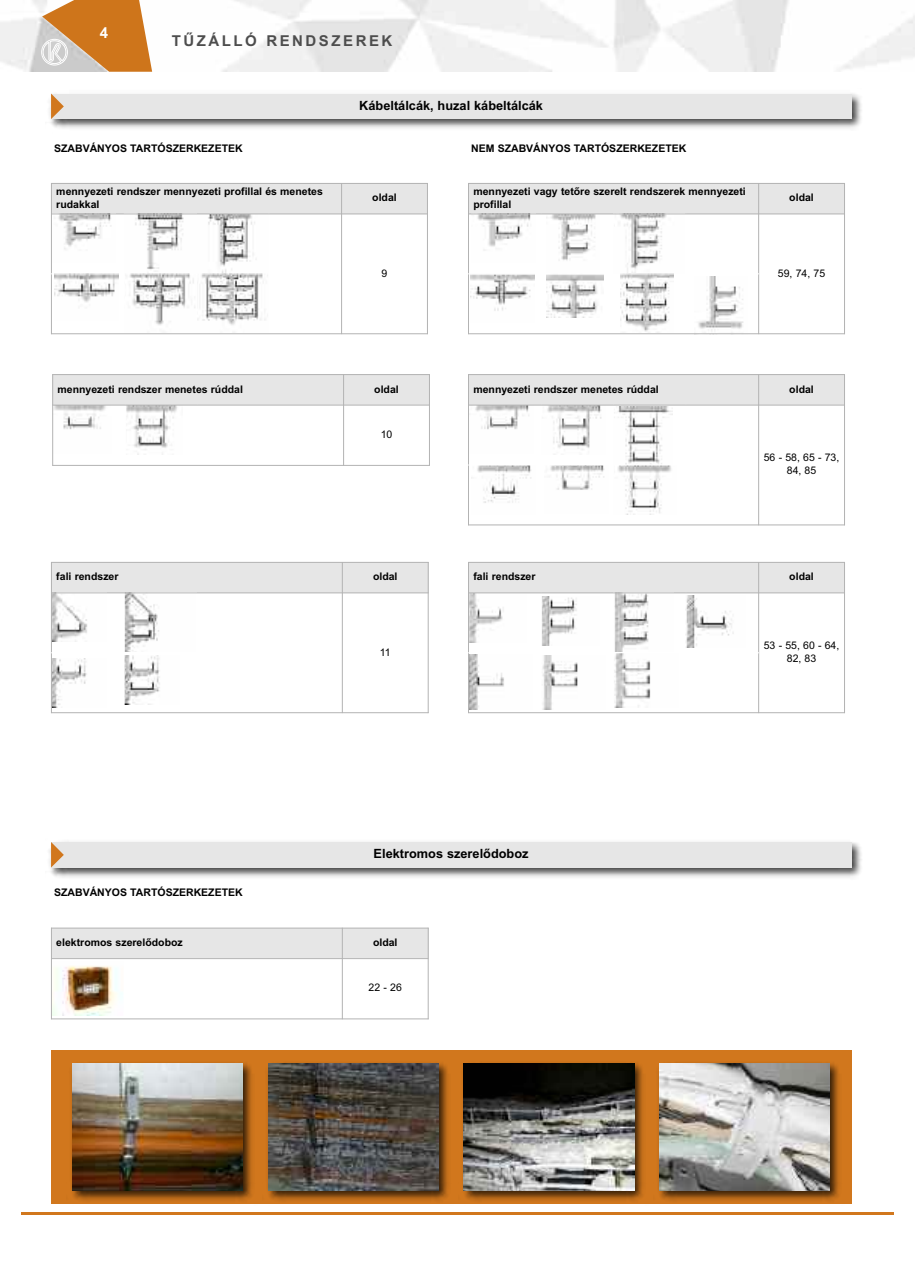
<style>
.page{position:relative;width:915px;height:1263px;background:#fff}
.page>*{position:absolute;margin:0;border:0;box-sizing:border-box;transform-origin:0 0}
.t1{font:700 15px "Arial";letter-spacing:.165em;color:#4d4d4d}
.t2{font:700 15px "Arial";color:#fff}
.t3{font:700 12.75px "Arial";color:#000}
.t4{font:700 10.5px/12.6px "Arial";color:#000}
.t5{font:10.5px/12.6px "Arial";color:#000;text-align:center}
</style>
<div class="page">
<svg style="left:0;top:0;width:915px;height:72px"></svg>
<hr style="left:21px;top:1212px;width:872px;height:2px;background:#d1771d">
<img style="left:49px;top:93px;width:813px;height:36px">
<div style="left:51px;top:94px;width:799px;height:25px;background:#e6e6e6"></div>
<img style="left:49px;top:841px;width:813px;height:37px">
<div style="left:51px;top:842px;width:799px;height:25px;background:#e6e6e6"></div>
<div style="left:51px;top:183px;width:290px;height:31px;background:#e6e6e6"></div>
<div style="left:341px;top:183px;width:86px;height:31px;background:#e6e6e6"></div>
<img style="left:58px;top:215px;width:53px;height:35px">
<img style="left:130px;top:215px;width:60px;height:59px">
<svg style="left:202px;top:215px;width:61px;height:59px"></svg>
<img style="left:54px;top:275px;width:64px;height:27px">
<svg style="left:129px;top:275px;width:66px;height:50px"></svg>
<svg style="left:197px;top:275px;width:69px;height:50px"></svg>
<hr style="left:51px;top:183px;width:1px;height:151px;background:#b3b3b3">
<hr style="left:341px;top:183px;width:1px;height:151px;background:#b3b3b3">
<hr style="left:427px;top:183px;width:1px;height:151px;background:#b3b3b3">
<hr style="left:51px;top:183px;width:376px;height:1px;background:#b3b3b3">
<hr style="left:51px;top:214px;width:376px;height:1px;background:#b3b3b3">
<hr style="left:51px;top:274px;width:218px;height:1px;background:#fff">
<hr style="left:51px;top:333px;width:376px;height:1px;background:#b3b3b3">
<div style="left:52px;top:374px;width:291px;height:31px;background:#e6e6e6"></div>
<div style="left:343px;top:374px;width:86px;height:31px;background:#e6e6e6"></div>
<img style="left:53px;top:406px;width:53px;height:47px">
<img style="left:126px;top:406px;width:51px;height:49px">
<hr style="left:52px;top:374px;width:1px;height:92px;background:#b3b3b3">
<hr style="left:343px;top:374px;width:1px;height:92px;background:#b3b3b3">
<hr style="left:429px;top:374px;width:1px;height:92px;background:#b3b3b3">
<hr style="left:52px;top:374px;width:377px;height:1px;background:#b3b3b3">
<hr style="left:52px;top:405px;width:377px;height:1px;background:#b3b3b3">
<hr style="left:52px;top:465px;width:377px;height:1px;background:#b3b3b3">
<div style="left:51px;top:562px;width:291px;height:31px;background:#e6e6e6"></div>
<div style="left:342px;top:562px;width:86px;height:31px;background:#e6e6e6"></div>
<img style="left:52px;top:593px;width:55px;height:49px">
<img style="left:125px;top:593px;width:71px;height:59px">
<img style="left:52px;top:658px;width:35px;height:50px">
<img style="left:125px;top:656px;width:35px;height:49px">
<hr style="left:51px;top:562px;width:1px;height:151px;background:#b3b3b3">
<hr style="left:342px;top:562px;width:1px;height:151px;background:#b3b3b3">
<hr style="left:427px;top:562px;width:1px;height:151px;background:#b3b3b3">
<hr style="left:51px;top:562px;width:377px;height:1px;background:#b3b3b3">
<hr style="left:51px;top:592px;width:377px;height:1px;background:#b3b3b3">
<hr style="left:51px;top:652px;width:145px;height:1px;background:#fff">
<hr style="left:51px;top:712px;width:377px;height:1px;background:#b3b3b3">
<div style="left:468px;top:374px;width:290px;height:31px;background:#e6e6e6"></div>
<div style="left:758px;top:374px;width:86px;height:31px;background:#e6e6e6"></div>
<img style="left:475px;top:406px;width:54px;height:24px">
<img style="left:547px;top:406px;width:55px;height:49px">
<img style="left:614px;top:406px;width:57px;height:58px">
<img style="left:471px;top:466px;width:60px;height:37px">
<img style="left:550px;top:466px;width:54px;height:24px">
<img style="left:618px;top:466px;width:53px;height:49px">
<hr style="left:468px;top:374px;width:1px;height:151px;background:#b3b3b3">
<hr style="left:758px;top:374px;width:1px;height:151px;background:#b3b3b3">
<hr style="left:843px;top:374px;width:1px;height:151px;background:#b3b3b3">
<hr style="left:468px;top:374px;width:376px;height:1px;background:#b3b3b3">
<hr style="left:468px;top:405px;width:376px;height:1px;background:#b3b3b3">
<hr style="left:468px;top:465px;width:217px;height:1px;background:#fff">
<hr style="left:468px;top:524px;width:376px;height:1px;background:#b3b3b3">
<div style="left:468px;top:183px;width:290px;height:31px;background:#e6e6e6"></div>
<div style="left:758px;top:183px;width:86px;height:31px;background:#e6e6e6"></div>
<img style="left:477px;top:215px;width:54px;height:36px">
<img style="left:546px;top:215px;width:50px;height:46px">
<img style="left:620px;top:215px;width:54px;height:59px">
<img style="left:470px;top:275px;width:64px;height:36px">
<img style="left:546px;top:275px;width:57px;height:43px">
<img style="left:620px;top:275px;width:53px;height:57px">
<img style="left:698px;top:276px;width:46px;height:57px">
<hr style="left:468px;top:183px;width:1px;height:151px;background:#b3b3b3">
<hr style="left:758px;top:183px;width:1px;height:151px;background:#b3b3b3">
<hr style="left:843px;top:183px;width:1px;height:151px;background:#b3b3b3">
<hr style="left:468px;top:183px;width:376px;height:1px;background:#b3b3b3">
<hr style="left:468px;top:214px;width:376px;height:1px;background:#b3b3b3">
<hr style="left:468px;top:274px;width:290px;height:1px;background:#fff">
<hr style="left:468px;top:333px;width:376px;height:1px;background:#b3b3b3">
<div style="left:468px;top:562px;width:290px;height:31px;background:#e6e6e6"></div>
<div style="left:758px;top:562px;width:86px;height:31px;background:#e6e6e6"></div>
<img style="left:469px;top:593px;width:57px;height:49px">
<img style="left:542px;top:596px;width:35px;height:49px">
<img style="left:614px;top:593px;width:59px;height:59px">
<img style="left:686px;top:596px;width:48px;height:52px">
<img style="left:469px;top:655px;width:35px;height:54px">
<img style="left:542px;top:656px;width:36px;height:54px">
<img style="left:614px;top:653px;width:37px;height:54px">
<hr style="left:468px;top:562px;width:1px;height:151px;background:#b3b3b3">
<hr style="left:758px;top:562px;width:1px;height:151px;background:#b3b3b3">
<hr style="left:843px;top:562px;width:1px;height:151px;background:#b3b3b3">
<hr style="left:468px;top:562px;width:376px;height:1px;background:#b3b3b3">
<hr style="left:468px;top:592px;width:376px;height:1px;background:#b3b3b3">
<hr style="left:468px;top:652px;width:290px;height:1px;background:#fff">
<hr style="left:468px;top:712px;width:376px;height:1px;background:#b3b3b3">
<div style="left:51px;top:928px;width:291px;height:30px;background:#e6e6e6"></div>
<div style="left:342px;top:928px;width:86px;height:30px;background:#e6e6e6"></div>
<img style="left:52px;top:966px;width:70px;height:49px">
<hr style="left:51px;top:928px;width:1px;height:91px;background:#b3b3b3">
<hr style="left:342px;top:928px;width:1px;height:91px;background:#b3b3b3">
<hr style="left:427px;top:928px;width:1px;height:91px;background:#b3b3b3">
<hr style="left:51px;top:928px;width:377px;height:1px;background:#b3b3b3">
<hr style="left:51px;top:958px;width:377px;height:1px;background:#b3b3b3">
<hr style="left:51px;top:1018px;width:377px;height:1px;background:#b3b3b3">
<div style="left:51px;top:1050px;width:799px;height:153px;background:#d1771d"></div>
<img style="left:67px;top:1062px;width:190px;height:142px">
<img style="left:72px;top:1063px;width:170px;height:128px">
<img style="left:262px;top:1062px;width:191px;height:142px">
<img style="left:268px;top:1063px;width:170px;height:127px">
<img style="left:458px;top:1062px;width:190px;height:142px">
<img style="left:463px;top:1063px;width:171px;height:128px">
<img style="left:653px;top:1062px;width:191px;height:142px">
<img style="left:659px;top:1063px;width:170px;height:128px">
<svg style="left:51px;top:94px;width:13px;height:25px"></svg>
<svg style="left:51px;top:842px;width:13px;height:25px"></svg>
<h1 class="t2" style="left:100px;top:24px;width:10px">4</h1>
<h1 class="t1" style="left:172px;top:32px;width:222px">TŰZÁLLÓ RENDSZEREK</h1>
<p class="t3" style="left:359px;top:98px;width:185px">Kábeltálcák, huzal kábeltálcák</p>
<p class="t4" style="left:54px;top:142px;width:190px">SZABVÁNYOS TARTÓSZERKEZETEK</p>
<p class="t4" style="left:471px;top:142px;width:217px">NEM SZABVÁNYOS TARTÓSZERKEZETEK</p>
<p class="t4" style="left:56px;top:185px;width:268px">mennyezeti rendszer mennyezeti profillal és menetes rudakkal</p>
<p class="t4" style="left:372px;top:191px;width:26px">oldal</p>
<p class="t4" style="left:473px;top:185px;width:274px">mennyezeti vagy tetőre szerelt rendszerek mennyezeti profillal</p>
<p class="t4" style="left:789px;top:191px;width:26px">oldal</p>
<p class="t5" style="left:381px;top:267px;width:7px">9</p>
<p class="t5" style="left:777px;top:267px;width:49px">59, 74, 75</p>
<p class="t4" style="left:58px;top:383px;width:187px">mennyezeti rendszer menetes rúddal</p>
<p class="t4" style="left:374px;top:383px;width:26px">oldal</p>
<p class="t5" style="left:380px;top:428px;width:13px">10</p>
<p class="t4" style="left:473px;top:383px;width:187px">mennyezeti rendszer menetes rúddal</p>
<p class="t4" style="left:789px;top:383px;width:26px">oldal</p>
<p class="t5" style="left:763px;top:451px;width:77px">56 - 58, 65 - 73,<br>84, 85</p>
<p class="t4" style="left:56px;top:570px;width:64px">fali rendszer</p>
<p class="t4" style="left:373px;top:570px;width:26px">oldal</p>
<p class="t4" style="left:473px;top:570px;width:64px">fali rendszer</p>
<p class="t4" style="left:789px;top:570px;width:26px">oldal</p>
<p class="t5" style="left:379px;top:646px;width:12px">11</p>
<p class="t5" style="left:763px;top:639px;width:77px">53 - 55, 60 - 64,<br>82, 83</p>
<p class="t4" style="left:54px;top:886px;width:190px">SZABVÁNYOS TARTÓSZERKEZETEK</p>
<p class="t3" style="left:373px;top:846px;width:156px">Elektromos szerelődoboz</p>
<p class="t4" style="left:56px;top:936px;width:128px">elektromos szerelődoboz</p>
<p class="t4" style="left:373px;top:936px;width:26px">oldal</p>
<p class="t5" style="left:368px;top:981px;width:35px">22 - 26</p>
</div>
